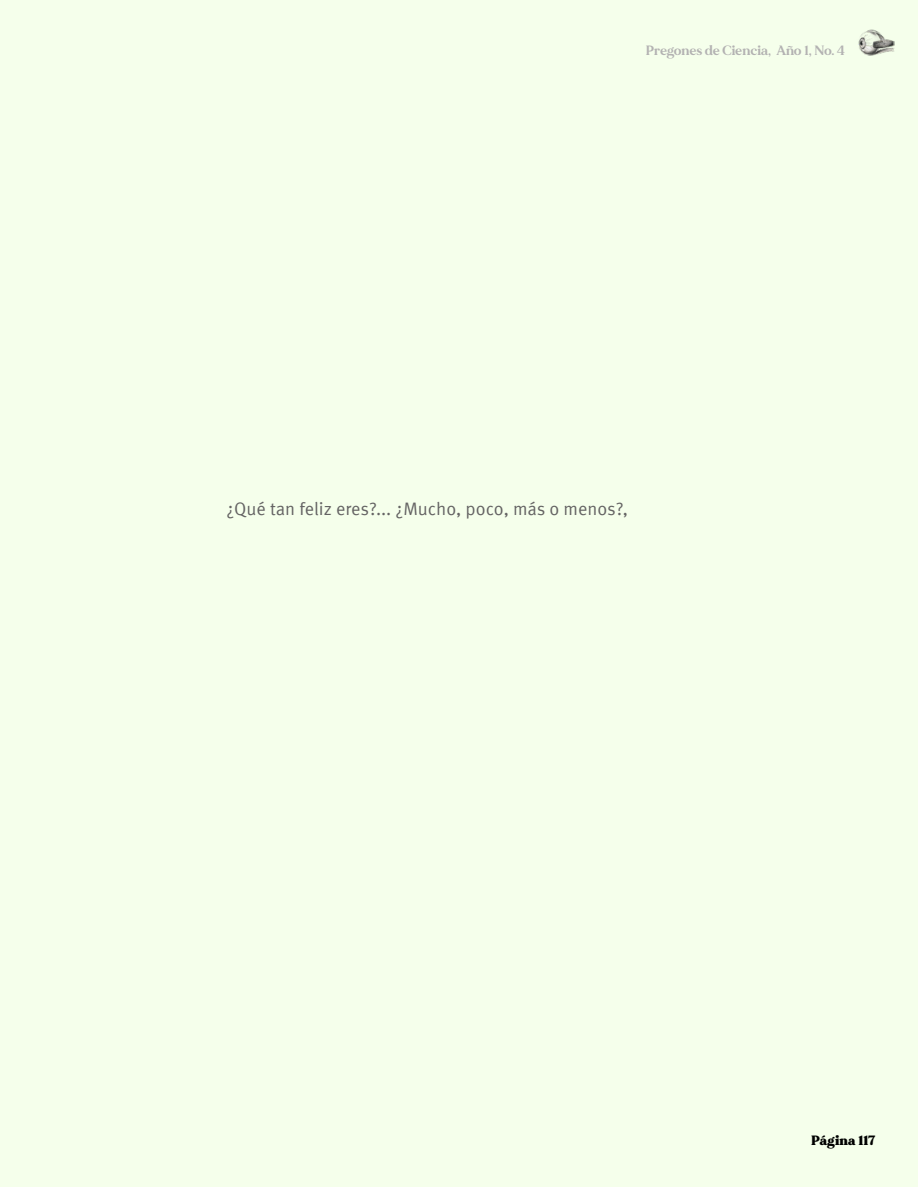
<style>
.page{position:relative;width:918px;height:1188px;background:#fff}
.page>*{position:absolute;margin:0;border:0;box-sizing:border-box;transform-origin:0 0}
.t1{font:18px "Meta Pro";color:#646363}
.t2{font:700 13.5px "MADE Mirage";letter-spacing:.01em;color:#b3b2b2}
.t3{font:900 13.5px "MADE Mirage";color:#000}
</style>
<div class="page">
<div style="left:0;top:0;width:918px;height:1186px;background:#f5ffeb"></div>
<img style="left:858px;top:29px;width:36px;height:27px">
<p class="t2" style="left:646px;top:42px;width:201px">Pregones de Ciencia, Año 1, No. 4</p>
<p class="t1" style="left:226px;top:496px;width:403px">¿Qué tan feliz eres?... ¿Mucho, poco, más o menos?,</p>
<p class="t3" style="left:811px;top:1131px;width:66px">Página 117</p>
</div>
